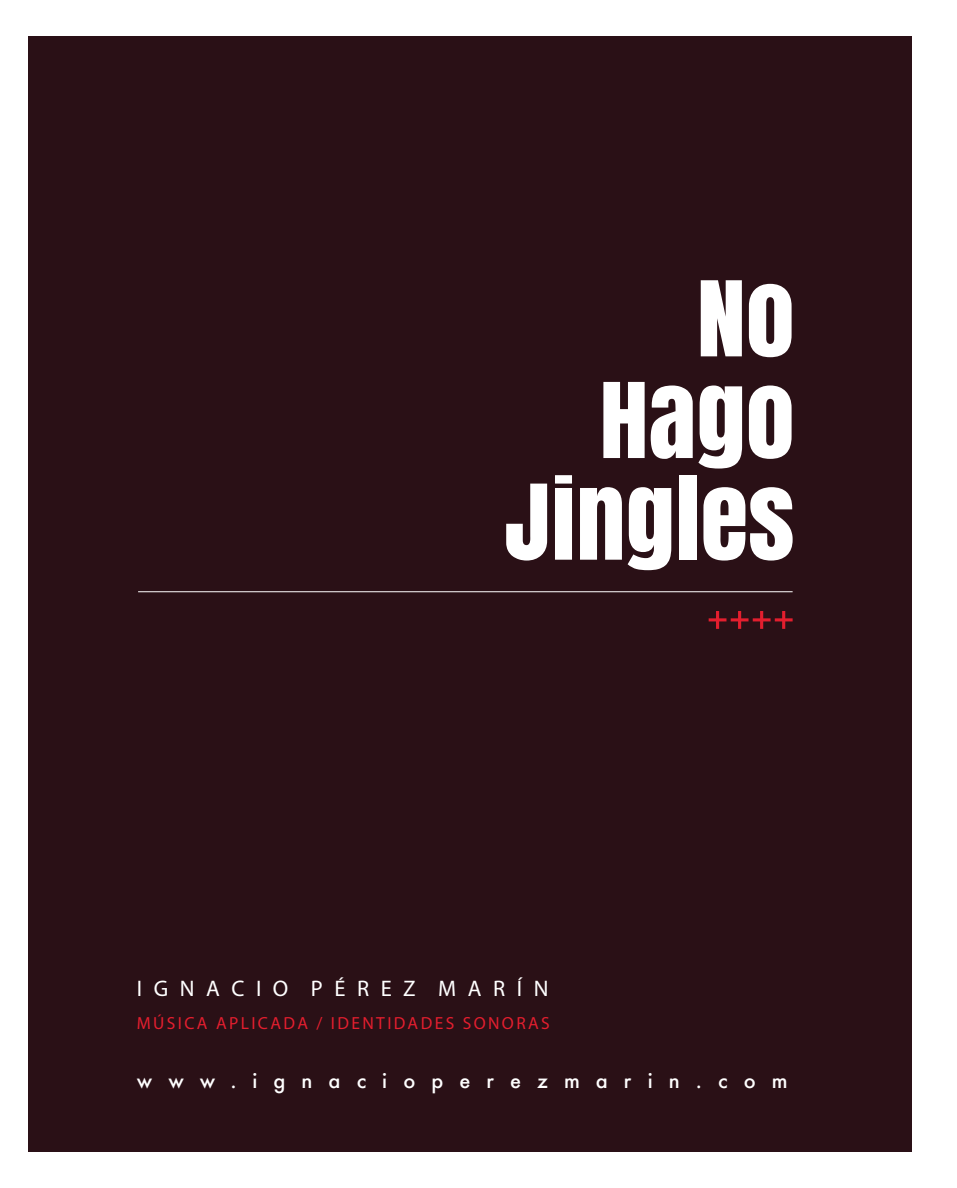
<style>
.page{position:relative;width:957px;height:1188px;background:#fff}
.page>*{position:absolute;margin:0;border:0;box-sizing:border-box;transform-origin:0 0}
.t1{font:22.5px "Myriad Pro";color:#fff}
.t2{font:500 20px "Futura";letter-spacing:.805em;color:#fff}
.t3{font:17.5px "Myriad Pro";letter-spacing:.135em;color:#e31e2e}
</style>
<div class="page">
<div style="left:29px;top:36px;width:882px;height:1114px;background:#2a1016"></div>
<svg style="left:701px;top:280px;width:41px;height:76px;background:#e9e6e7"></svg>
<svg style="left:749px;top:284px;width:42px;height:73px"></svg>
<svg style="left:603px;top:382px;width:41px;height:76px"></svg>
<svg style="left:651px;top:385px;width:41px;height:74px"></svg>
<svg style="left:698px;top:385px;width:44px;height:83px"></svg>
<svg style="left:749px;top:385px;width:42px;height:74px"></svg>
<svg style="left:506px;top:483px;width:41px;height:77px"></svg>
<svg style="left:555px;top:475px;width:17px;height:84px"></svg>
<svg style="left:580px;top:487px;width:91px;height:83px"></svg>
<div style="left:679px;top:475px;width:17px;height:84px;background:#fff"></div>
<svg style="left:703px;top:487px;width:89px;height:73px"></svg>
<hr style="left:138px;top:591px;width:654px;height:1px;background:#fff">
<svg style="left:708px;top:611px;width:84px;height:17px"></svg>
<p class="t1" style="left:137px;top:974px;width:413px">I G N A C I O P É R E Z M A R Í N</p>
<p class="t3" style="left:137px;top:1011px;width:415px">MÚSICA APLICADA / IDENTIDADES SONORAS</p>
<p class="t2" style="left:137px;top:1066px;width:652px">www.ignacioperezmarin.com</p>
</div>
